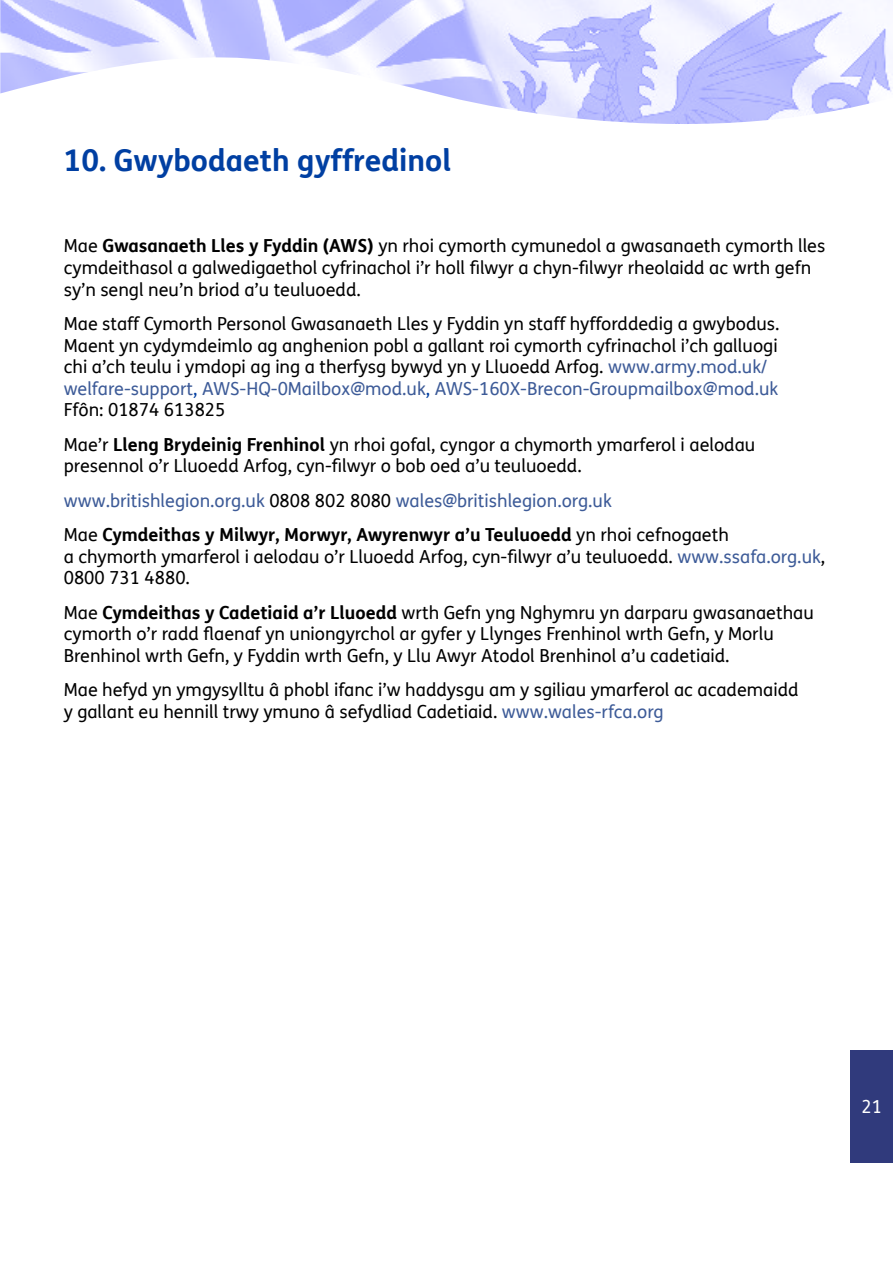
<style>
.page{position:relative;width:893px;height:1263px;background:#fff}
.page>*{position:absolute;margin:0;border:0;box-sizing:border-box;transform-origin:0 0}
.section_head{font:700 30px "FS Me";color:#003fa2}
.Body_text{font:18px/21.6px "FS Me";color:#000}
.section_head-2{font:18px/21.6px "FS Me";color:#000}
.Body_text-2{font:18px "FS Me";color:#3d5b98}
.t1{font:18px "FS Me";color:#fff}
.s1{font-weight:700}
.s2{color:#3d5b98}
.s3{color:#003fa2}
.s4{color:#000}
</style>
<div class="page">
<div style="left:850px;top:1050px;width:43px;height:113px;background:#303a7c"></div>
<img style="left:0;top:0;width:893px;height:124px">
<p class="section_head" style="left:64px;top:137px;width:389px">10. Gwybodaeth gyffredinol</p>
<p class="section_head-2" style="left:64px;top:235px;width:763px">Mae <span class="s1">Gwasanaeth Lles y Fyddin (AWS)</span> yn rhoi cymorth cymunedol a gwasanaeth cymorth lles cymdeithasol a galwedigaethol cyfrinachol i’r holl filwyr a chyn-filwyr rheolaidd ac wrth gefn sy’n sengl neu’n briod a’u teuluoedd.</p>
<p class="Body_text" style="left:64px;top:313px;width:717px">Mae staff Cymorth Personol Gwasanaeth Lles y Fyddin yn staff hyfforddedig a gwybodus.<br>Maent yn cydymdeimlo ag anghenion pobl a gallant roi cymorth cyfrinachol i’ch galluogi chi a’ch teulu i ymdopi ag ing a therfysg bywyd yn y Lluoedd Arfog. <span class="s2">www.army.mod.uk/ welfare-support</span><span class="s3">,</span> <span class="s2">AWS-HQ-0Mailbox@mod.uk</span><span class="s3">,</span> <span class="s2">AWS-160X-Brecon-Groupmailbox@mod.uk </span>Ffôn: 01874 613825</p>
<p class="Body_text" style="left:64px;top:433px;width:693px">Mae’r <span class="s1">Lleng Brydeinig Frenhinol</span> yn rhoi gofal, cyngor a chymorth ymarferol i aelodau presennol o’r Lluoedd Arfog, cyn-filwyr o bob oed a’u teuluoedd.</p>
<p class="Body_text-2" style="left:64px;top:488px;width:550px">www.britishlegion.org.uk <span class="s4">0808 802 8080</span> wales@britishlegion.org.uk</p>
<p class="Body_text" style="left:64px;top:524px;width:763px">Mae <span class="s1">Cymdeithas y Milwyr, Morwyr, Awyrenwyr a’u Teuluoedd</span> yn rhoi cefnogaeth<br>a chymorth ymarferol i aelodau o’r Lluoedd Arfog, cyn-filwyr a’u teuluoedd. <span class="s2">www.ssafa.org.uk</span>,<br>0800 731 4880.</p>
<p class="Body_text" style="left:64px;top:601px;width:752px">Mae <span class="s1">Cymdeithas y Cadetiaid a’r Lluoedd</span> wrth Gefn yng Nghymru yn darparu gwasanaethau cymorth o’r radd flaenaf yn uniongyrchol ar gyfer y Llynges Frenhinol wrth Gefn, y Morlu<br>Brenhinol wrth Gefn, y Fyddin wrth Gefn, y Llu Awyr Atodol Brenhinol a’u cadetiaid.</p>
<p class="Body_text" style="left:64px;top:679px;width:736px">Mae hefyd yn ymgysylltu â phobl ifanc i’w haddysgu am y sgiliau ymarferol ac academaidd y gallant eu hennill trwy ymuno â sefydliad Cadetiaid. <span class="s2">www.wales-rfca.org</span></p>
<p class="t1" style="left:861px;top:1095px;width:22px">21</p>
</div>
